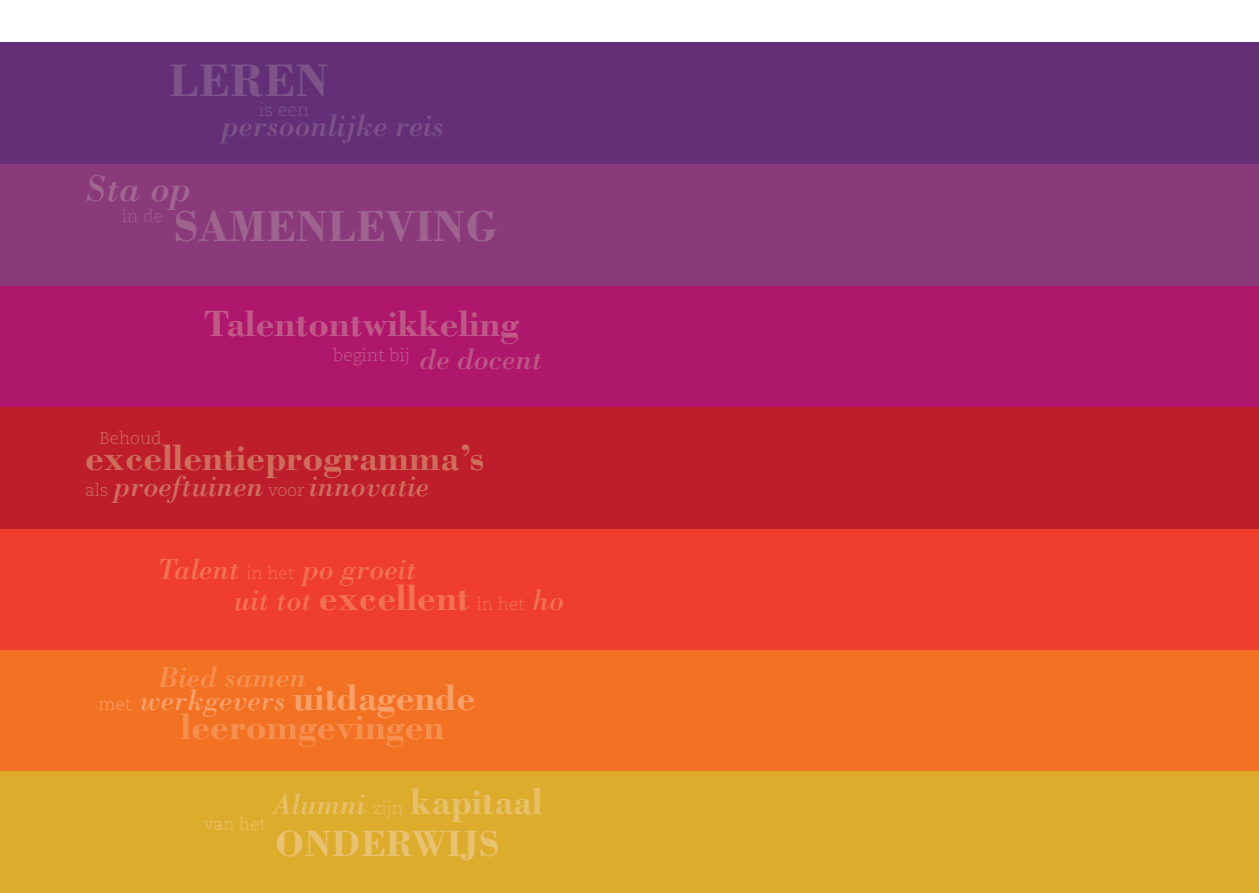
<style>
.page{position:relative;width:1259px;height:893px;background:#fff}
.page>*{position:absolute;margin:0;border:0;box-sizing:border-box;transform-origin:0 0}
.t1{font:700 47.1px "Bodoni Std";color:#7d538a}
.t2{font:700 44.85px "Bodoni Std";color:#9e638f}
.t3{font:italic 38.55px "Bodoni Std";color:#a06791}
.t4{font:700 37.65px/75px "Bodoni Std";color:#f69050}
.t5{font:700 37.65px "Bodoni Std";color:#d06c5c}
.t6{font:700 37.65px "Bodoni Std";color:#f37052}
.t7{font:700 37.65px "Bodoni Std";color:#bf5886}
.t8{font:700 37.65px "Bodoni Std";color:#e8c270}
.t9{font:italic 31.5px "Bodoni Std";color:#7c5188}
.t10{font:italic 30px "Bodoni Std";color:#d06c5c}
.t11{font:italic 30px "Bodoni Std";color:#f8a068}
.t12{font:italic 30px "Bodoni Std";color:#f37052}
.t13{font:italic 30px "Bodoni Std";color:#f69050}
.t14{font:300 18px "Caecilia LT Std";color:#7c5188}
.t15{font:300 17.1px "Caecilia LT Std";color:#bf5b88}
.t16{font:300 17.1px "Caecilia LT Std";color:#d06c5c}
.t17{font:300 17.1px "Caecilia LT Std";color:#e7c16c}
.t18{font:300 17.1px "Caecilia LT Std";color:#9c5e8c}
.s1{font-family:"Bodoni Std";font-weight:400;font-style:italic;font-size:30px;color:#bd5685}
.s2{font-family:"Caecilia LT Std";font-weight:300;font-style:normal;font-size:17.1px}
.s3{font-weight:400;font-style:italic;font-size:30px}
.s4{font-family:"Caecilia LT Std";font-weight:300;font-size:17.1px}
.s5{font-weight:400;font-style:italic;font-size:30px;color:#e7c16a}
.s6{font-family:"Caecilia LT Std";font-weight:300;font-size:17.1px;color:#e7c16a}
.s7{color:#e7c16a}
.s8{font-weight:700;font-style:normal;font-size:37.65px}
</style>
<div class="page">
<div style="left:0;top:528px;width:1259px;height:122px;background:#ef3e2e"></div>
<div style="left:0;top:650px;width:1259px;height:121px;background:#f37123"></div>
<div style="left:0;top:771px;width:1259px;height:122px;background:#deac2c"></div>
<div style="left:0;top:407px;width:1259px;height:121px;background:#be1d2c"></div>
<div style="left:0;top:285px;width:1259px;height:122px;background:#af176d"></div>
<div style="left:0;top:164px;width:1259px;height:121px;background:#8a3a7a"></div>
<div style="left:0;top:43px;width:1259px;height:121px;background:#642f76"></div>
<p class="t1" style="left:170px;top:51px;width:161px">Leren</p>
<p class="t14" style="left:259px;top:100px;width:51px">is een</p>
<p class="t9" style="left:221px;top:106px;width:224px">persoonlijke reis</p>
<p class="t3" style="left:85px;top:165px;width:107px">Sta op</p>
<p class="t18" style="left:122px;top:206px;width:42px">in de</p>
<p class="t2" style="left:174px;top:198px;width:325px">samenleving</p>
<p class="t7" style="left:204px;top:300px;width:317px">Talentontwikkeling</p>
<p class="t15" style="left:333px;top:345px;width:210px">begint bij <span class="s1">de docent</span></p>
<p class="t16" style="left:99px;top:429px;width:64px">Behoud</p>
<p class="t5" style="left:85px;top:434px;width:401px">excellentieprogramma’s</p>
<p class="t10" style="left:85px;top:468px;width:345px"><span class="s2">als</span> proeftuinen <span class="s2">voor</span> innovatie</p>
<p class="t12" style="left:157px;top:551px;width:260px">Talent <span class="s2">in het</span> po groeit</p>
<p class="t6" style="left:234px;top:574px;width:332px"><span class="s3">uit tot</span> excellent <span class="s4">in het</span> <span class="s3">ho</span></p>
<p class="t13" style="left:159px;top:659px;width:149px">Bied samen</p>
<p class="t4" style="left:274px;top:688px;width:271px;text-indent:-93px">leeromgevingen<br><span class="s5">Alumni</span> <span class="s6">zijn</span> <span class="s7">kapitaal</span></p>
<p class="t8" style="left:275px;top:820px;width:226px">onderwijs</p>
<p class="t11" style="left:99px;top:682px;width:378px"><span class="s2">met</span> werkgevers <span class="s8">uitdagende</span></p>
<p class="t17" style="left:204px;top:815px;width:64px">van het</p>
</div>
